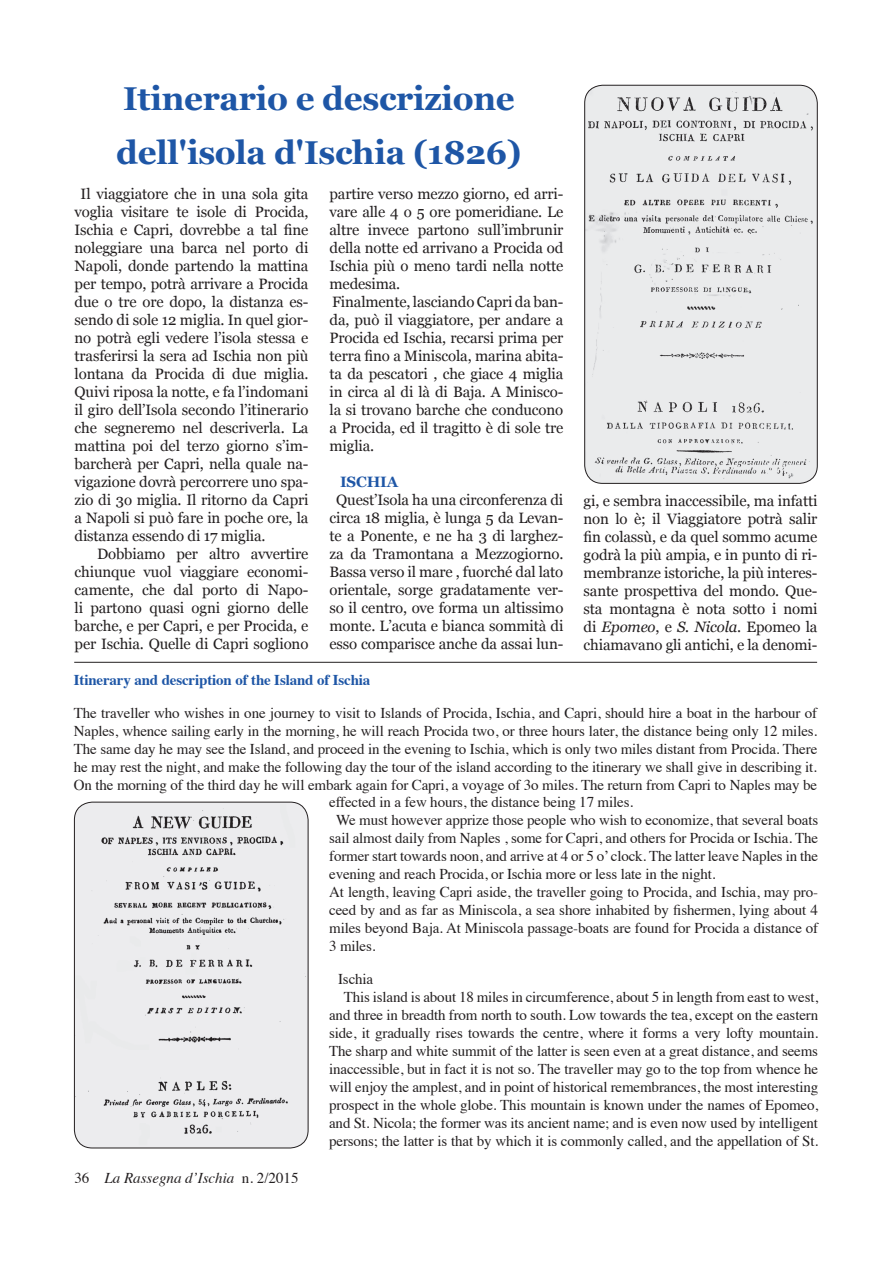
<style>
.page{position:relative;width:893px;height:1263px;background:#fff}
.page>*{position:absolute;margin:0;border:0;box-sizing:border-box;transform-origin:0 0}
.t1{font:700 33px/54px "Georgia";letter-spacing:-.01em;color:#1e56a6}
.t2{font:15px/18px "Georgia";letter-spacing:-.01em;color:#231f20;text-align:justify}
.t3{font:15px "Times";letter-spacing:-.01em;color:#231f20}
.t4{font:700 15px "Times";letter-spacing:-.01em;color:#1e56a6}
.t5{font:italic 15px "Times";color:#231f20}
.t6{font:700 15px "Georgia";letter-spacing:-.01em;color:#1e56a6}
.s1{font-style:italic}
.s2{font-style:normal}
</style>
<div class="page">
<img style="left:74px;top:802px;width:234px;height:346px">
<div style="left:74px;top:802px;width:234px;height:346px;border:1px solid #231f20;border-radius:18px"></div>
<img style="left:585px;top:85px;width:232px;height:398px">
<div style="left:584px;top:85px;width:233px;height:399px;border:1px solid #231f20;border-radius:18px"></div>
<hr style="left:74px;top:662px;width:743px;height:1px;background:#231f20">
<h1 class="t1" style="left:116px;top:70px;width:407px">Itinerario e descrizione dell'isola d'Ischia (1826)</h1>
<p class="t2" style="left:75px;top:184px;width:235px;text-indent:6px">Il viaggiatore che in una sola gita voglia visitare te isole di Procida, Ischia e Capri, dovrebbe a tal fine noleggiare una barca nel porto di Napoli, donde partendo la mattina per tempo, potrà arrivare a Procida due o tre ore dopo, la distanza es&shy;sendo di sole 12 miglia. In quel gior&shy;no potrà egli vedere l’isola stessa e trasferirsi la sera ad Ischia non più lontana da Procida di due miglia.<br>Quivi riposa la notte, e fa l’indomani il giro dell’Isola secondo l’itinerario che segneremo nel descriverla. La mattina poi del terzo giorno s’im&shy;barcherà per Capri, nella quale na&shy;vigazione dovrà percorrere uno spa&shy;zio di 3o miglia. Il ritorno da Capri a Napoli si può fare in poche ore, la distanza essendo di 17 miglia.</p>
<p class="t2" style="left:75px;top:544px;width:235px;text-indent:22px">Dobbiamo per altro avvertire chiunque vuol viaggiare economi&shy;camente, che dal porto di Napo&shy;li partono quasi ogni giorno delle barche, e per Capri, e per Procida, e per Ischia. Quelle di Capri sogliono</p>
<p class="t2" style="left:330px;top:184px;width:235px;text-align:left">partire verso mezzo giorno, ed arri&shy;vare alle 4 o 5 ore pomeridiane. Le altre invece partono sull’imbrunir della notte ed arrivano a Procida od<br>Ischia più o meno tardi nella notte medesima.<br>Finalmente, lasciando Capri da ban&shy;da, può il viaggiatore, per andare a<br>Procida ed Ischia, recarsi prima per terra fino a Miniscola, marina abita&shy;ta da pescatori , che giace 4 miglia in circa al di là di Baja. A Minisco&shy;la si trovano barche che conducono a Procida, ed il tragitto è di sole tre miglia.</p>
<p class="t6" style="left:340px;top:470px;width:60px">ISCHIA</p>
<p class="t2" style="left:330px;top:490px;width:235px;text-align:center">Quest’Isola ha una circonferenza di circa 18 miglia, è lunga 5 da Levan&shy;te a Ponente, e ne ha 3 di larghez&shy;za da Tramontana a Mezzogiorno.<br>Bassa verso il mare , fuorché dal lato orientale, sorge gradatamente ver&shy;so il centro, ove forma un altissimo monte. L’acuta e bianca sommità di esso comparisce anche da assai lun-</p>
<p class="t4" style="left:74px;top:665px;width:298px">Itinerary and description of the Island of Ischia</p>
<p class="t3" style="left:74px;top:698px;width:745px">The traveller who wishes in one journey to visit to Islands of Procida, Ischia, and Capri, should hire a boat in the harbour of</p>
<p class="t3" style="left:74px;top:716px;width:745px">Naples, whence sailing early in the morning, he will reach Procida two, or three hours later, the distance being only 12 miles.</p>
<p class="t3" style="left:74px;top:734px;width:745px">The same day he may see the Island, and proceed in the evening to Ischia, which is only two miles distant from Procida. There</p>
<p class="t3" style="left:74px;top:752px;width:745px">he may rest the night, and make the following day the tour of the island according to the itinerary we shall give in describing it.</p>
<p class="t3" style="left:74px;top:770px;width:745px">On the morning of the third day he will embark again for Capri, a voyage of 3o miles. The return from Capri to Naples may be</p>
<p class="t3" style="left:329px;top:788px;width:305px">effected in a few hours, the distance being 17 miles.</p>
<p class="t3" style="left:336px;top:806px;width:483px">We must however apprize those people who wish to economize, that several boats</p>
<p class="t3" style="left:329px;top:824px;width:490px">sail almost daily from Naples , some for Capri, and others for Procida or Ischia. The</p>
<p class="t3" style="left:329px;top:842px;width:490px">former start towards noon, and arrive at 4 or 5 o’ clock. The latter leave Naples in the</p>
<p class="t3" style="left:329px;top:860px;width:388px">evening and reach Procida, or Ischia more or less late in the night.</p>
<p class="t3" style="left:329px;top:878px;width:490px">At length, leaving Capri aside, the traveller going to Procida, and Ischia, may pro-</p>
<p class="t3" style="left:329px;top:896px;width:490px">ceed by and as far as Miniscola, a sea shore inhabited by fishermen, lying about 4</p>
<p class="t3" style="left:329px;top:914px;width:491px">miles beyond Baja. At Miniscola passage-boats are found for Procida a distance of</p>
<p class="t3" style="left:329px;top:932px;width:48px">3 miles.</p>
<p class="t3" style="left:338px;top:965px;width:37px">Ischia</p>
<p class="t3" style="left:344px;top:983px;width:476px">This island is about 18 miles in circumference, about 5 in length from east to west,</p>
<p class="t3" style="left:329px;top:1001px;width:491px">and three in breadth from north to south. Low towards the tea, except on the eastern</p>
<p class="t3" style="left:329px;top:1019px;width:491px">side, it gradually rises towards the centre, where it forms a very lofty mountain.</p>
<p class="t3" style="left:329px;top:1037px;width:490px">The sharp and white summit of the latter is seen even at a great distance, and seems</p>
<p class="t3" style="left:329px;top:1055px;width:491px">inaccessible, but in fact it is not so. The traveller may go to the top from whence he</p>
<p class="t3" style="left:329px;top:1073px;width:491px">will enjoy the amplest, and in point of historical remembrances, the most interesting</p>
<p class="t3" style="left:329px;top:1091px;width:490px">prospect in the whole globe. This mountain is known under the names of Epomeo,</p>
<p class="t3" style="left:329px;top:1109px;width:490px">and St. Nicola; the former was its ancient name; and is even now used by intelligent</p>
<p class="t3" style="left:329px;top:1127px;width:491px">persons; the latter is that by which it is commonly called, and the appellation of St.</p>
<p class="t2" style="left:584px;top:491px;width:235px">gi, e sembra inaccessibile, ma infatti non lo è; il Viaggiatore potrà salir fin colassù, e da quel sommo acume godrà la più ampia, e in punto di ri&shy;membranze istoriche, la più interes&shy;sante prospettiva del mondo. Que&shy;sta montagna è nota sotto i nomi di <span class="s1">Epomeo</span>, e <span class="s1">S. Nicola</span>. Epomeo la chiamavano gli antichi, e la denomi-</p>
<p class="t5" style="left:74px;top:1165px;width:226px"><span class="s2">36</span> La Rassegna d’Ischia <span class="s2">n. 2/2015</span></p>
</div>
